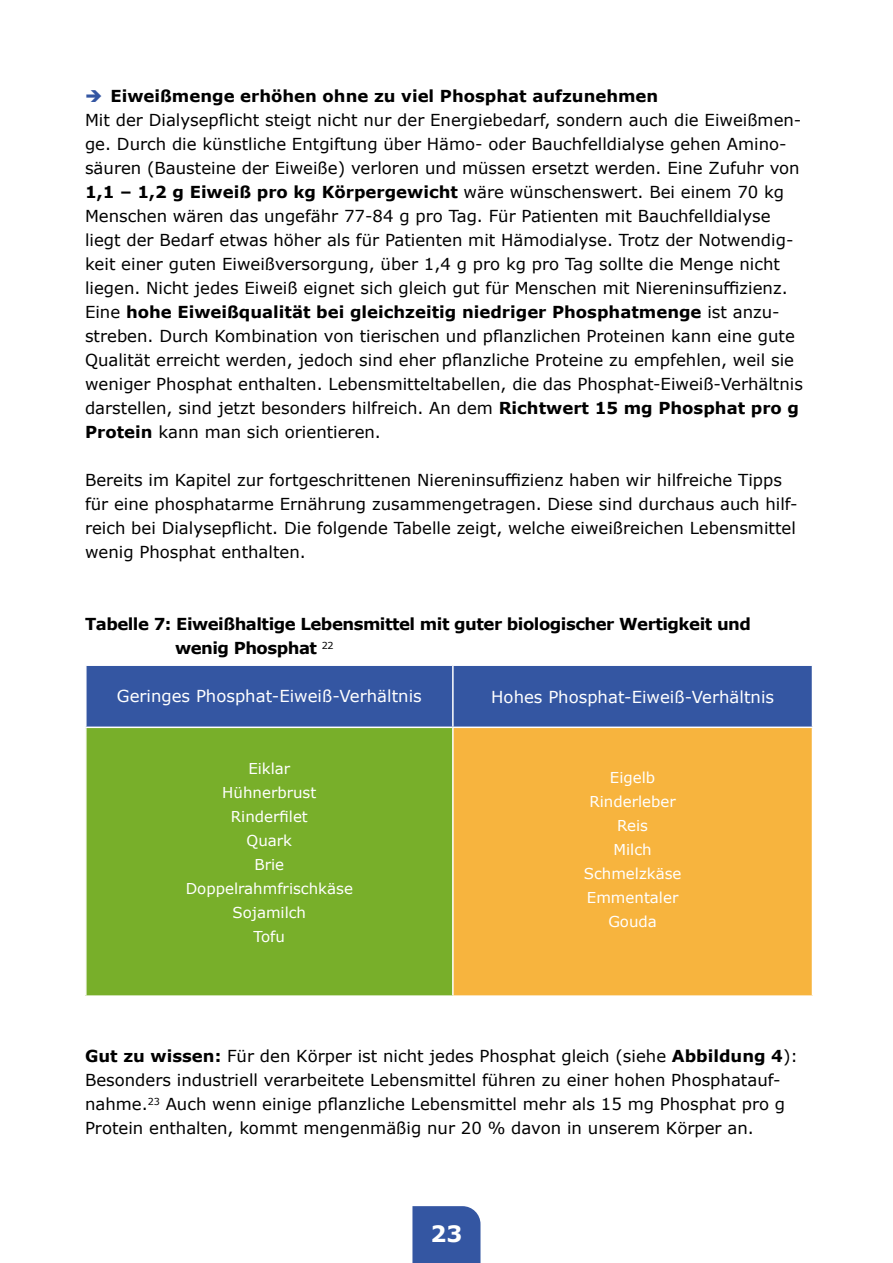
<style>
.page{position:relative;width:893px;height:1263px;background:#fff}
.page>*{position:absolute;margin:0;border:0;box-sizing:border-box;transform-origin:0 0}
.t1{font:700 22.5px "Verdana";color:#fff}
.t2{font:16.5px/24px "Verdana";color:#000}
.t3{font:700 16.5px/24px "Verdana";letter-spacing:-.03em;color:#000}
.t4{font:16.5px "Verdana";color:#fff}
.t5{font:15px/24px "Verdana";color:#fff;text-align:center}
.s1{color:#3456a2}
.s2{font-weight:700}
</style>
<div class="page">
<div style="left:412px;top:1206px;width:68px;height:57px;background:#3456a2"></div>
<div style="left:87px;top:666px;width:725px;height:60px;background:#3456a2"></div>
<div style="left:86px;top:727px;width:367px;height:269px;background:#78af2a"></div>
<div style="left:453px;top:727px;width:359px;height:269px;background:#f7b43e"></div>
<hr style="left:452px;top:666px;width:2px;height:60px;background:#fff">
<hr style="left:85px;top:995px;width:368px;height:2px;background:#fff">
<hr style="left:453px;top:995px;width:360px;height:2px;background:#fff">
<hr style="left:85px;top:726px;width:368px;height:2px;background:#fff">
<hr style="left:85px;top:728px;width:2px;height:267px;background:#fff">
<hr style="left:453px;top:726px;width:360px;height:2px;background:#fff">
<hr style="left:452px;top:728px;width:2px;height:267px;background:#fff">
<p class="t2" style="left:85px;top:84px;width:719px"><span class="s1">➔</span> <span class="s2">Eiweißmenge erhöhen ohne zu viel Phosphat aufzunehmen<br></span>Mit der Dialysepflicht steigt nicht nur der Energiebedarf, sondern auch die Eiweißmen&shy;ge. Durch die künstliche Entgiftung über Hämo- oder Bauchfelldialyse gehen Amino&shy;säuren (Bausteine der Eiweiße) verloren und müssen ersetzt werden. Eine Zufuhr von <span class="s2">1,1 – 1,2 g Eiweiß pro kg Körpergewicht</span> wäre wünschenswert. Bei einem 70 kg Menschen wären das ungefähr 77-84 g pro Tag. Für Patienten mit Bauchfelldialyse liegt der Bedarf etwas höher als für Patienten mit Hämodialyse. Trotz der Notwendig&shy;keit einer guten Eiweißversorgung, über 1,4 g pro kg pro Tag sollte die Menge nicht liegen. Nicht jedes Eiweiß eignet sich gleich gut für Menschen mit Niereninsuffizienz.<br>Eine <span class="s2">hohe Eiweißqualität bei gleichzeitig niedriger Phosphatmenge</span> ist anzu&shy;streben. Durch Kombination von tierischen und pflanzlichen Proteinen kann eine gute Qualität erreicht werden, jedoch sind eher pflanzliche Proteine zu empfehlen, weil sie weniger Phosphat enthalten. Lebensmitteltabellen, die das Phosphat-Eiweiß-Verhältnis darstellen, sind jetzt besonders hilfreich. An dem <span class="s2">Richtwert 15 mg Phosphat pro g Protein</span> kann man sich orientieren.</p>
<p class="t2" style="left:85px;top:468px;width:714px">Bereits im Kapitel zur fortgeschrittenen Niereninsuffizienz haben wir hilfreiche Tipps für eine phosphatarme Ernährung zusammengetragen. Diese sind durchaus auch hilf&shy;reich bei Dialysepflicht. Die folgende Tabelle zeigt, welche eiweißreichen Lebensmittel wenig Phosphat enthalten.</p>
<p class="t3" style="left:175px;top:612px;width:577px;text-indent:-90px">Tabelle 7: Eiweißhaltige Lebensmittel mit guter biologischer Wertigkeit und wenig Phosphat <sup>22</sup></p>
<p class="t4" style="left:117px;top:685px;width:306px">Geringes Phosphat-Eiweiß-Verhältnis</p>
<p class="t4" style="left:491px;top:685px;width:284px">Hohes Phosphat-Eiweiß-Verhältnis</p>
<p class="t5" style="left:186px;top:756px;width:169px">Eiklar<br>Hühnerbrust<br>Rinderfilet<br>Quark<br>Brie<br>Doppelrahmfrischkäse<br>Sojamilch<br>Tofu</p>
<p class="t5" style="left:584px;top:766px;width:99px">Eigelb<br>Rinderleber<br>Reis<br>Milch<br>Schmelzkäse<br>Emmentaler<br>Gouda</p>
<p class="t2" style="left:85px;top:1044px;width:714px"><span class="s2">Gut zu wissen:</span> Für den Körper ist nicht jedes Phosphat gleich (siehe <span class="s2">Abbildung 4</span>):<br>Besonders industriell verarbeitete Lebensmittel führen zu einer hohen Phosphatauf&shy;nahme.<sup>23</sup> Auch wenn einige pflanzliche Lebensmittel mehr als 15 mg Phosphat pro g Protein enthalten, kommt mengenmäßig nur 20 % davon in unserem Körper an.</p>
<h1 class="t1" style="left:430px;top:1218px;width:33px">23</h1>
</div>
